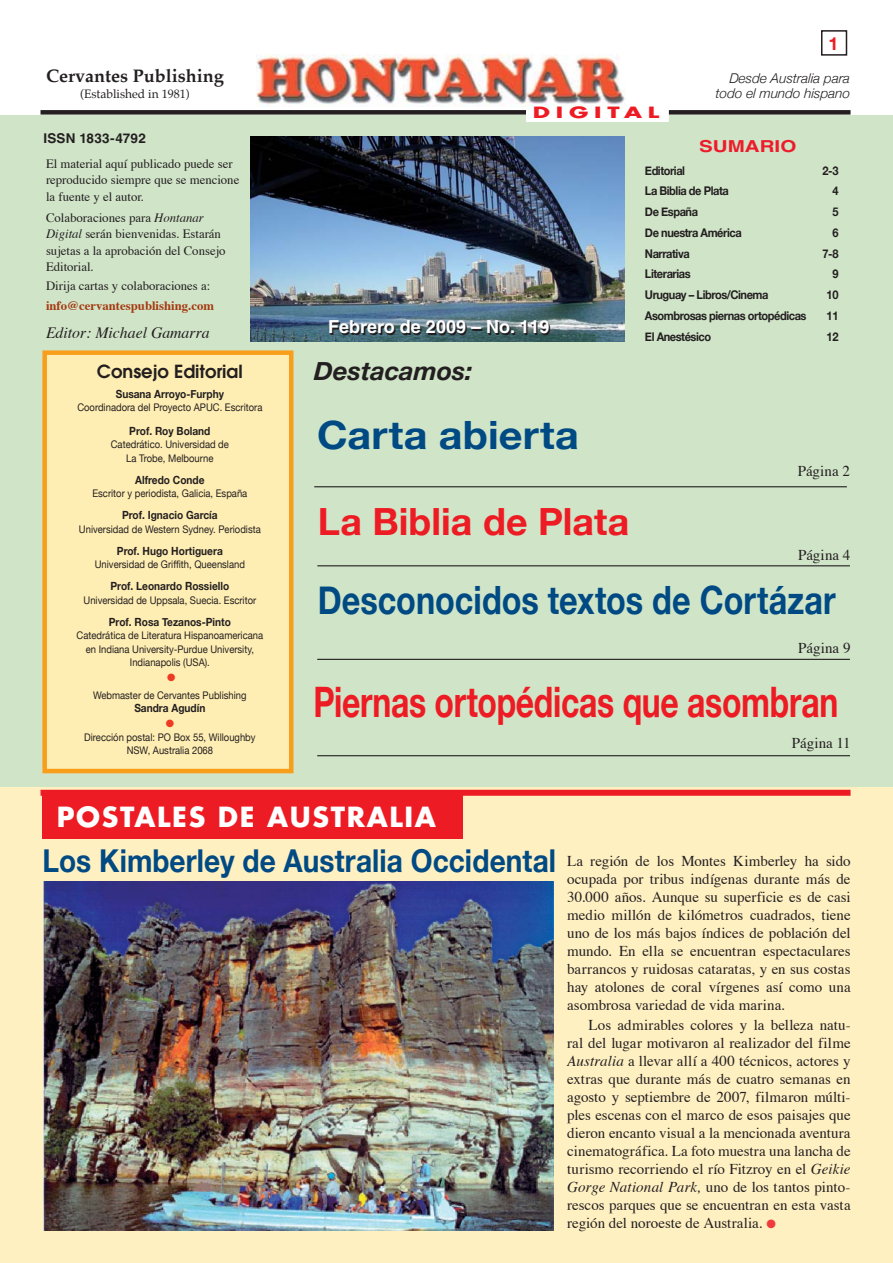
<style>
.page{position:relative;width:893px;height:1263px;background:#fff}
.page>*{position:absolute;margin:0;border:0;box-sizing:border-box;transform-origin:0 0}
.t1{font:700 42px "Helvetica Neue";letter-spacing:-.01em;color:#ed1c24;scale:.76 1}
.t2{font:700 39px "Helvetica Neue";color:#004a84;scale:.83 1}
.t3{font:700 39px "Helvetica Neue";color:#004a84;scale:1.06 1}
.t4{font:700 37.5px "Helvetica Neue";color:#ed1c24}
.t5{font:700 27px "Futura";letter-spacing:.06em;color:#fff}
.t6{font:italic 700 25.5px "Helvetica Neue";color:#231f20}
.t7{font:700 18px "Helvetica";color:#fff}
.t8{font:700 18px "Palatino";color:#231f20}
.t9{font:600 18px "Avant Garde";color:#231f20}
.t10{font:700 16.5px "Helvetica";color:#ed1c2b;scale:1.25 1}
.t11{font:italic 15.75px "Times";color:#231f20}
.t12{font:700 15.15px "Futura";letter-spacing:.25em;color:#ed1c24;scale:1.52 1}
.t13{font:15px/18px "Times";color:#231f20;text-align:justify}
.t14{font:italic 300 13.5px/15px "Helvetica Neue";color:#231f20;text-align:right}
.t15{font:700 13.5px "Helvetica";letter-spacing:.02em;color:#231f20}
.t16{font:12.75px/16.5px "Times";color:#231f20}
.t17{font:700 12.75px "Times";color:#a53910}
.t18{font:700 12px "Helvetica Neue";letter-spacing:-.04em;color:#231f20;scale:.92 1}
.t19{font:12px "Palatino";color:#231f20}
.t20{font:700 11.25px "Helvetica Neue";color:#231f20;scale:.9 1}
.t21{font:10.5px/13.5px "Helvetica Neue";color:#231f20;text-align:center;scale:.9 1}
.t22{font:10.5px "Zapf Dingbats ITC";color:#ef3a23}
.s1{font-style:italic}
.s2{font-family:"Helvetica Neue";font-weight:700;font-size:31.5px;color:#004a84}
.s3{color:#ef3b3e}
</style>
<div class="page">
<div style="left:821px;top:30px;width:26px;height:26px;border:2px solid #231f20"></div>
<div style="left:0;top:115px;width:893px;height:672px;background:#d0e4c8"></div>
<div style="left:41px;top:110px;width:809px;height:5px;background:#231f20"></div>
<div style="left:526px;top:103px;width:142px;height:18px;background:#fff"></div>
<div style="left:526px;top:103px;width:143px;height:19px;border:1px solid #fff"></div>
<div style="left:0;top:787px;width:893px;height:476px;background:#fff0c2"></div>
<div style="left:45px;top:353px;width:246px;height:418px;background:#ffeeb3"></div>
<div style="left:42px;top:350px;width:251px;height:423px;border:4px solid #f99e1b"></div>
<img style="left:256px;top:55px;width:369px;height:51px">
<img style="left:251px;top:136px;width:373px;height:206px">
<hr style="left:314px;top:486px;width:533px;height:1px;background:#231f20">
<hr style="left:317px;top:565px;width:533px;height:1px;background:#231f20">
<hr style="left:317px;top:659px;width:533px;height:1px;background:#231f20">
<hr style="left:317px;top:755px;width:533px;height:1px;background:#231f20">
<div style="left:42px;top:793px;width:421px;height:46px;background:#ed1c24"></div>
<div style="left:41px;top:790px;width:809px;height:6px;background:#ed1c24"></div>
<div style="left:621px;top:31px;width:189px;height:27px;background:#fff"></div>
<img style="left:43px;top:882px;width:510px;height:348px">
<p class="t8" style="left:46px;top:67px;width:179px">Cervantes Publishing</p>
<p class="t19" style="left:80px;top:88px;width:111px">(Established in 1981)</p>
<p class="t15" style="left:43px;top:133px;width:104px">ISSN 1833-4792</p>
<p class="t16" style="left:46px;top:156px;width:195px">El material aquí publicado puede ser reproducido siempre que se mencione la fuente y el autor.</p>
<p class="t16" style="left:46px;top:210px;width:181px">Colaboraciones para <span class="s1">Hontanar<br>Digital</span> serán bienvenidas. Estarán sujetas a la aprobación del Consejo<br>Editorial.</p>
<p class="t16" style="left:46px;top:278px;width:166px">Dirija cartas y colaboraciones a:</p>
<p class="t17" style="left:46px;top:300px;width:170px">info@cervantespublishing.com</p>
<p class="t11" style="left:46px;top:326px;width:165px">Editor: Michael Gamarra</p>
<p class="t9" style="left:97px;top:365px;width:147px">Consejo Editorial</p>
<p class="t20" style="left:116px;top:387px;width:122px">Susana Arroyo-Furphy</p>
<p class="t21" style="left:77px;top:401px;width:207px">Coordinadora del Proyecto APUC. Escritora</p>
<p class="t20" style="left:129px;top:424px;width:92px">Prof. Roy Boland</p>
<p class="t21" style="left:111px;top:438px;width:133px">Catedrático. Universidad de<br>La Trobe, Melbourne</p>
<p class="t20" style="left:135px;top:473px;width:79px">Alfredo Conde</p>
<p class="t21" style="left:92px;top:487px;width:174px">Escritor y periodista, Galicia, España</p>
<p class="t20" style="left:122px;top:508px;width:108px">Prof. Ignacio García</p>
<p class="t21" style="left:79px;top:522px;width:204px">Universidad de Western Sydney. Periodista</p>
<p class="t20" style="left:117px;top:544px;width:119px">Prof. Hugo Hortiguera</p>
<p class="t21" style="left:95px;top:558px;width:168px">Universidad de Griffith, Queensland</p>
<p class="t20" style="left:111px;top:579px;width:133px">Prof. Leonardo Rossiello</p>
<p class="t21" style="left:84px;top:593px;width:193px">Universidad de Uppsala, Suecia. Escritor</p>
<p class="t20" style="left:109px;top:615px;width:137px">Prof. Rosa Tezanos-Pinto</p>
<p class="t21" style="left:77px;top:629px;width:209px">Catedrática de Literatura Hispanoamericana en Indiana University-Purdue University,<br>Indianapolis (USA).</p>
<p class="t22" style="left:167px;top:673px;width:10px">●</p>
<p class="t21" style="left:93px;top:688px;width:172px">Webmaster de Cervantes Publishing</p>
<p class="t20" style="left:134px;top:701px;width:80px">Sandra Agudín</p>
<p class="t22" style="left:166px;top:719px;width:10px">●</p>
<p class="t21" style="left:84px;top:730px;width:192px">Dirección postal: PO Box 55, Willoughby<br>NSW, Australia 2068</p>
<p class="t12" style="left:533px;top:105px;width:85px">DIGITAL</p>
<p class="t14" style="left:716px;top:70px;width:136px">Desde Australia para todo el mundo hispano</p>
<p class="t10" style="left:699px;top:140px;width:79px">SUMARIO</p>
<p class="t7" style="left:328px;top:320px;width:223px">Febrero de 2009 – No. 119</p>
<h3 class="t6" style="left:314px;top:355px;width:160px">Destacamos:</h3>
<h2 class="t3" style="left:317px;top:411px;width:248px">Carta abierta</h2>
<h3 class="t4" style="left:318px;top:498px;width:313px">La Biblia de Plata</h3>
<p class="t18" style="left:645px;top:163px;width:45px">Editorial</p>
<p class="t18" style="left:822px;top:163px;width:19px">2-3</p>
<p class="t18" style="left:645px;top:184px;width:93px">La Biblia de Plata</p>
<p class="t18" style="left:832px;top:184px;width:8px">4</p>
<p class="t18" style="left:645px;top:204px;width:59px">De España</p>
<p class="t18" style="left:832px;top:204px;width:8px">5</p>
<p class="t18" style="left:645px;top:225px;width:107px">De nuestra América</p>
<p class="t18" style="left:832px;top:225px;width:8px">6</p>
<p class="t18" style="left:645px;top:246px;width:50px">Narrativa</p>
<p class="t18" style="left:822px;top:246px;width:19px">7-8</p>
<p class="t18" style="left:645px;top:267px;width:51px">Literarias</p>
<p class="t18" style="left:832px;top:267px;width:8px">9</p>
<p class="t18" style="left:645px;top:287px;width:136px">Uruguay – Libros/Cinema</p>
<p class="t18" style="left:827px;top:287px;width:14px">10</p>
<p class="t18" style="left:645px;top:308px;width:177px">Asombrosas piernas ortopédicas</p>
<p class="t18" style="left:827px;top:308px;width:14px">11</p>
<p class="t18" style="left:645px;top:329px;width:73px">El Anestésico</p>
<p class="t18" style="left:827px;top:329px;width:14px">12</p>
<p class="t13" style="left:798px;top:463px;width:54px">Página 2</p>
<p class="t13" style="left:798px;top:547px;width:54px">Página 4</p>
<h2 class="t2" style="left:318px;top:576px;width:625px">Desconocidos textos de Cortázar</h2>
<p class="t13" style="left:798px;top:640px;width:54px">Página 9</p>
<h1 class="t1" style="left:314px;top:676px;width:692px">Piernas ortopédicas que asombran</h1>
<p class="t13" style="left:792px;top:735px;width:60px">Página 11</p>
<h3 class="t5" style="left:57px;top:805px;width:380px">POSTALES DE AUSTRALIA</h3>
<p class="t13" style="left:567px;top:853px;width:285px;text-indent:-525px"><span class="s2">Los Kimberley de Australia Occidental</span> La región de los Montes Kimberley ha sido ocupada por tribus indígenas durante más de 30.000 años. Aunque su super ficie es de casi medio millón de kilómetros cuadrados, tiene uno de los más bajos índices de población del mundo. En ella se encuentran espec taculares barrancos y ruidosas cataratas, y en sus costas hay atolones de coral vírgenes así como una asombrosa variedad de vida marina.</p>
<p class="t13" style="left:567px;top:1017px;width:285px;text-indent:21px">Los admirables colores y la belleza natu&shy;ral del lugar motivaron al realizador del filme <span class="s1">Australia</span> a llevar allí a 400 técnicos, actores y extras que durante más de cuatro semanas en agosto y septiembre de 2007, filmaron múlti&shy;ples escenas con el marco de esos paisajes que dieron encanto visual a la mencionada aventura cinematográfica. La foto muestra una lancha de turismo recorriendo el río Fitzroy en el <span class="s1">Geikie Gorge National Park,</span> uno de los tantos pinto&shy;rescos parques que se encuentran en esta vasta región del noroeste de Australia. <span class="s3">●</span></p>
</div>
